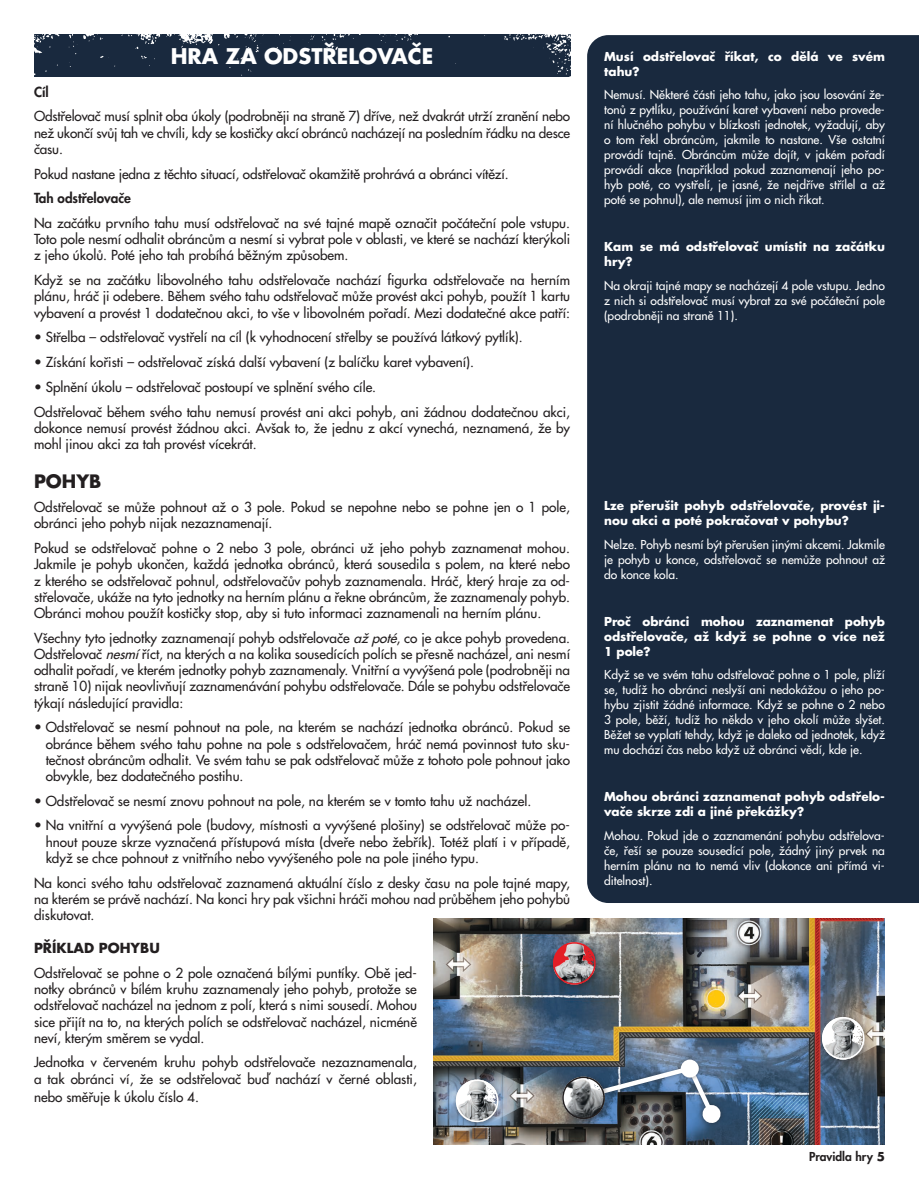
<style>
.page{position:relative;width:919px;height:1187px;background:#fff}
.page>*{position:absolute;margin:0;border:0;box-sizing:border-box;transform-origin:0 0}
.t1{font:21px "Futura Bold CZ";color:#fff}
.t2{font:18px "Futura Bold CZ";color:#231f20}
.t3{font:13.5px/16.2px "Futura Medium CZ";color:#231f20;text-align:justify}
.t4{font:13.5px "Futura Heavy CZ";color:#231f20}
.t5{font:13.5px "Futura Bold CZ";color:#231f20}
.t6{font:12px/15px "Futura Medium CZ";color:#fff;text-align:justify}
.t7{font:12px/15px "Futura Bold CZ";color:#fff}
.t8{font:12px "Futura Heavy CZ";color:#231f20}
.s1{font-style:italic}
.s2{font-family:"Futura Bold CZ"}
</style>
<div class="page">
<div style="left:587px;top:35px;width:331px;height:867px;background:#19293e"></div>
<div style="left:34px;top:34px;width:536px;height:43px;background:#19293e"></div>
<img style="left:434px;top:918px;width:450px;height:226px">
<div style="left:452px;top:1076px;width:51px;height:52px;background:#231f20;opacity:.5"></div>
<img style="left:456px;top:1079px;width:42px;height:42px;border-radius:21px">
<div style="left:456px;top:1079px;width:42px;height:42px;border:2px solid #fff;border-radius:50%"></div>
<div style="left:818px;top:1013px;width:51px;height:52px;background:#231f20;opacity:.5"></div>
<img style="left:821px;top:1016px;width:43px;height:43px;border-radius:21px">
<div style="left:821px;top:1016px;width:43px;height:43px;border:2px solid #fff;border-radius:50%"></div>
<div style="left:686px;top:1067px;width:39px;height:60px;background:#231f20;opacity:.5"></div>
<div style="left:589px;top:1054px;width:114px;height:45px;background:#231f20;opacity:.5"></div>
<svg style="left:589px;top:1062px;width:132px;height:62px;background:#5d6f84"></svg>
<div style="left:680px;top:1059px;width:18px;height:18px;background:#fff;border-radius:50%"></div>
<div style="left:550px;top:938px;width:50px;height:52px;background:#231f20;opacity:.5"></div>
<img style="left:553px;top:942px;width:42px;height:42px;border-radius:21px">
<div style="left:553px;top:942px;width:42px;height:42px;border:2px solid #e31e26;border-radius:50%"></div>
<div style="left:559px;top:1073px;width:50px;height:52px;background:#231f20;opacity:.5"></div>
<img style="left:562px;top:1076px;width:42px;height:42px;border-radius:21px">
<div style="left:562px;top:1076px;width:42px;height:42px;border:2px solid #231f20;border-radius:50%"></div>
<h1 class="t1" style="left:171px;top:42px;width:264px">HRA ZA ODSTŘELOVAČE</h1>
<p class="t4" style="left:34px;top:83px;width:16px">Cíl</p>
<p class="t3" style="left:34px;top:108px;width:537px">Odstřelovač musí splnit oba úkoly (podrobněji na straně 7) dříve, než dvakrát utrží zranění nebo než ukončí svůj tah ve chvíli, kdy se kostičky akcí obránců nacházejí na posledním řádku na desce času.</p>
<p class="t3" style="left:34px;top:166px;width:476px">Pokud nastane jedna z těchto situací, odstřelovač okamžitě prohrává a obránci vítězí.</p>
<p class="t4" style="left:34px;top:190px;width:98px">Tah odstřelovače</p>
<p class="t3" style="left:34px;top:215px;width:537px">Na začátku prvního tahu musí odstřelovač na své tajné mapě označit počáteční pole vstupu.<br>Toto pole nesmí odhalit obráncům a nesmí si vybrat pole v oblasti, ve které se nachází kterýkoli z jeho úkolů. Poté jeho tah probíhá běžným způsobem.</p>
<p class="t3" style="left:34px;top:272px;width:537px">Když se na začátku libovolného tahu odstřelovače nachází figurka odstřelovače na herním plánu, hráč ji odebere. Během svého tahu odstřelovač může provést akci pohyb, použít 1 kartu vybavení a provést 1 dodatečnou akci, to vše v libovolném pořadí. Mezi dodatečné akce patří:</p>
<p class="t3" style="left:34px;top:329px;width:490px">• Střelba – odstřelovač vystřelí na cíl (k vyhodnocení střelby se používá látkový pytlík).</p>
<p class="t3" style="left:34px;top:354px;width:441px">• Získání kořisti – odstřelovač získá další vybavení (z balíčku karet vybavení).</p>
<p class="t3" style="left:34px;top:374px;width:537px;line-height:24.8px">• Splnění úkolu – odstřelovač postoupí ve splnění svého cíle.<br>Odstřelovač během svého tahu nemusí provést ani akci pohyb, ani žádnou dodatečnou akci,</p>
<p class="t3" style="left:34px;top:419px;width:537px">dokonce nemusí provést žádnou akci. Avšak to, že jednu z akcí vynechá, neznamená, že by mohl jinou akci za tah provést vícekrát.</p>
<h2 class="t2" style="left:34px;top:469px;width:69px">POHYB</h2>
<p class="t3" style="left:34px;top:499px;width:537px">Odstřelovač se může pohnout až o 3 pole. Pokud se nepohne nebo se pohne jen o 1 pole, obránci jeho pohyb nijak nezaznamenají.</p>
<p class="t3" style="left:34px;top:540px;width:537px">Pokud se odstřelovač pohne o 2 nebo 3 pole, obránci už jeho pohyb zaznamenat mohou.<br>Jakmile je pohyb ukončen, každá jednotka obránců, která sousedila s polem, na které nebo z kterého se odstřelovač pohnul, odstřelovačův pohyb zaznamenala. Hráč, který hraje za od&shy;střelovače, ukáže na tyto jednotky na herním plánu a řekne obráncům, že zaznamenaly pohyb.<br>Obránci mohou použít kostičky stop, aby si tuto informaci zaznamenali na herním plánu.</p>
<p class="t3" style="left:34px;top:629px;width:537px">Všechny tyto jednotky zaznamenají pohyb odstřelovače <span class="s1">ažpoté</span>, co je akce pohyb provedena.<br>Odstřelovač <span class="s1">nesmí</span>říct, na kterých a na kolika sousedících polích se přesně nacházel, ani nesmí odhalit pořadí, ve kterém jednotky pohyb zaznamenaly. Vnitřní a vyvýšená pole (podrobněji na straně 10) nijak neovlivňují zaznamenávání pohybu odstřelovače. Dále se pohybu odstřelovače týkají následující pravidla:</p>
<p class="t3" style="left:46px;top:719px;width:526px;text-indent:-12px">• Odstřelovač se nesmí pohnout na pole, na kterém se nachází jednotka obránců. Pokud se obránce během svého tahu pohne na pole s odstřelovačem, hráč nemá povinnost tuto sku&shy;tečnost obráncům odhalit. Ve svém tahu se pak odstřelovač může z tohoto pole pohnout jako obvykle, bez dodatečného postihu.</p>
<p class="t3" style="left:34px;top:792px;width:499px">• Odstřelovač se nesmí znovu pohnout na pole, na kterém se v tomto tahu už nacházel.</p>
<p class="t3" style="left:46px;top:817px;width:525px;text-indent:-12px">• Na vnitřní a vyvýšená pole (budovy, místnosti a vyvýšené plošiny) se odstřelovač může po&shy;hnout pouze skrze vyznačená přístupová místa (dveře nebo žebřík). Totéž platí i v případě, když se chce pohnout z vnitřního nebo vyvýšeného pole na pole jiného typu.</p>
<p class="t3" style="left:34px;top:874px;width:537px">Na konci svého tahu odstřelovač zaznamená aktuální číslo z desky času na pole tajné mapy, na kterém se právě nachází. Na konci hry pak všichni hráči mohou nad průběhem jeho pohybů diskutovat.</p>
<p class="t5" style="left:34px;top:939px;width:127px">PŘÍKLAD POHYBU</p>
<p class="t3" style="left:34px;top:964px;width:384px">Odstřelovač se pohne o 2 pole označená bílými puntíky. Obě jed&shy;notky obránců v bílém kruhu zaznamenaly jeho pohyb, protože se odstřelovač nacházel na jednom z polí, která s nimi sousedí. Mohou sice přijít na to, na kterých polích se odstřelovač nacházel, nicméně neví, kterým směrem se vydal.</p>
<p class="t3" style="left:34px;top:1054px;width:384px">Jednotka v červeném kruhu pohyb odstřelovače nezaznamenala, a tak obránci ví, že se odstřelovač buď nachází v černé oblasti,</p>
<p class="t3" style="left:34px;top:1088px;width:166px">nebo směřuje k úkolu číslo 4.</p>
<p class="t7" style="left:604px;top:48px;width:282px">Musí odstřelovač říkat, co dělá ve svém tahu?</p>
<p class="t6" style="left:604px;top:87px;width:282px">Nemusí. Některé části jeho tahu, jako jsou losování že&shy;tonů z pytlíku, používání karet vybavení nebo provede&shy;ní hlučného pohybu v blízkosti jednotek, vyžadují, aby o tom řekl obráncům, jakmile to nastane. Vše ostatní provádí tajně. Obráncům může dojít, v jakém pořadí provádí akce (například pokud zaznamenají jeho po&shy;hyb poté, co vystřelí, je jasné, že nejdříve střílel a až poté se pohnul), ale nemusí jim o nich říkat.</p>
<p class="t7" style="left:604px;top:239px;width:282px">Kam se má odstřelovač umístit na začátku hry?</p>
<p class="t6" style="left:604px;top:278px;width:282px">Na okraji tajné mapy se nacházejí 4 pole vstupu. Jedno z nich si odstřelovač musí vybrat za své počáteční pole (podrobněji na straně 11).</p>
<p class="t7" style="left:604px;top:498px;width:282px">Lze přerušit pohyb odstřelovače, provést ji&shy;nou akci a poté pokračovat v pohybu?</p>
<p class="t6" style="left:604px;top:537px;width:282px">Nelze. Pohyb nesmí být přerušen jinými akcemi. Jakmile je pohyb u konce, odstřelovač se nemůže pohnout až do konce kola.</p>
<p class="t7" style="left:604px;top:613px;width:282px;text-align:justify">Proč obránci mohou zaznamenat pohyb odstřelovače, až když se pohne o více než 1 pole?</p>
<p class="t6" style="left:604px;top:667px;width:282px">Když se ve svém tahu odstřelovač pohne o 1 pole, plíží se, tudíž ho obránci neslyší ani nedokážou o jeho po&shy;hybu zjistit žádné informace. Když se pohne o 2 nebo 3 pole, běží, tudíž ho někdo v jeho okolí může slyšet.<br>Běžet se vyplatí tehdy, když je daleko od jednotek, když mu dochází čas nebo když už obránci vědí, kde je.</p>
<p class="t7" style="left:604px;top:789px;width:282px">Mohou obránci zaznamenat pohyb odstřelo&shy;vače skrze zdi a jiné překážky?</p>
<p class="t6" style="left:604px;top:828px;width:282px">Mohou. Pokud jde o zaznamenání pohybu odstřelova&shy;če, řeší se pouze sousedící pole, žádný jiný prvek na herním plánu na to nemá vliv (dokonce ani přímá vi&shy;ditelnost).</p>
<p class="t8" style="left:809px;top:1149px;width:77px">Pravidla hry <span class="s2">5</span></p>
</div>
